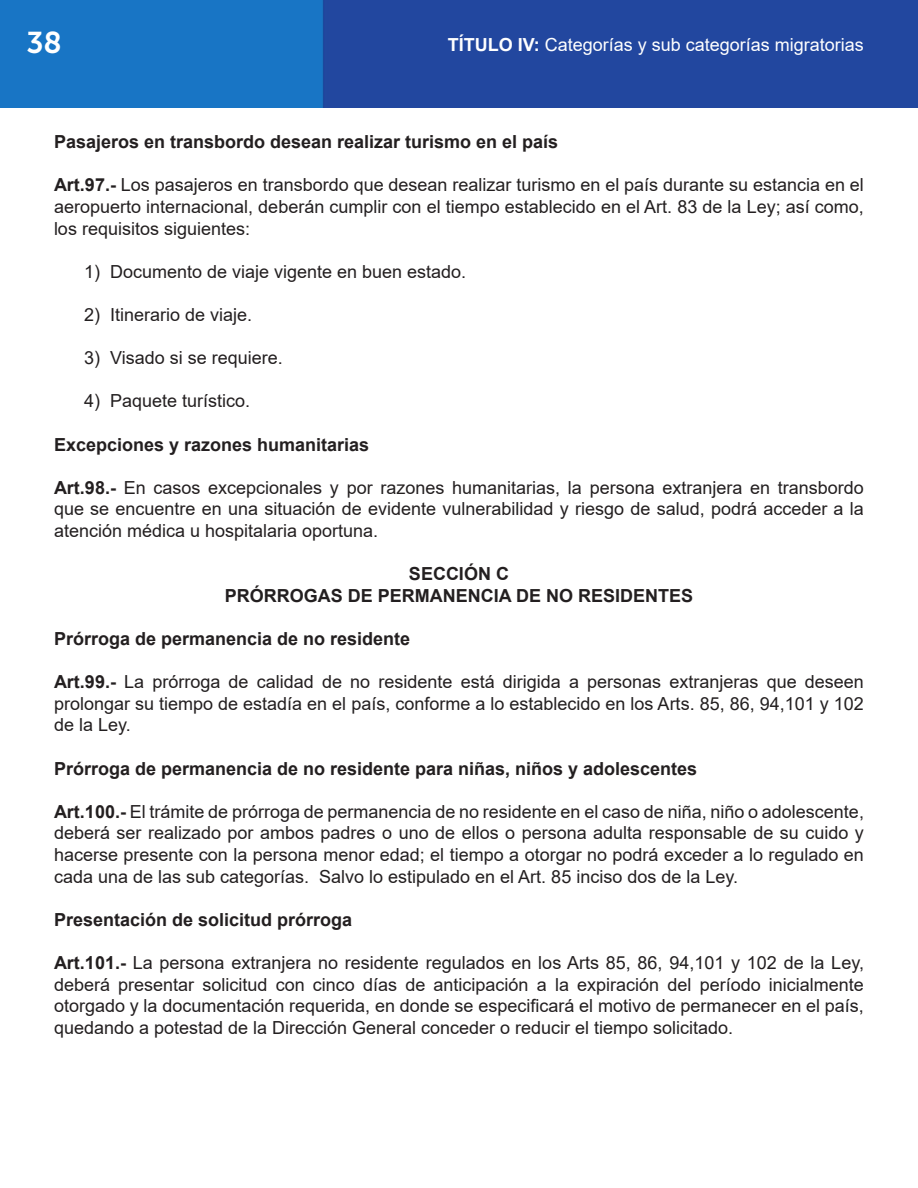
<style>
.page{position:relative;width:918px;height:1188px;background:#fff}
.page>*{position:absolute;margin:0;border:0;box-sizing:border-box;transform-origin:0 0}
.t1{font:30px "Museo Sans 700";color:#fff}
.t2{font:18px/21.6px "Arial";color:#231f20;text-align:justify}
.t3{font:700 18px "Arial";color:#231f20}
.t4{font:18px "Arial";color:#fff}
.s1{font-weight:700}
</style>
<div class="page">
<img style="left:0;top:0;width:918px;height:108px">
<h1 class="t1" style="left:26px;top:26px;width:37px">38</h1>
<p class="t4" style="left:448px;top:32px;width:418px"><span class="s1">TÍTULO IV:</span> Categorías y sub categorías migratorias</p>
<p class="t3" style="left:54px;top:129px;width:506px">Pasajeros en transbordo desean realizar turismo en el país</p>
<p class="t2" style="left:54px;top:174px;width:811px"><span class="s1">Art.97.-</span> Los pasajeros en transbordo que desean realizar turismo en el país durante su estancia en el aeropuerto internacional, deberán cumplir con el tiempo establecido en el Art. 83 de la Ley; así como, los requisitos siguientes:</p>
<p class="t2" style="left:84px;top:260px;width:384px">1) Documento de viaje vigente en buen estado.</p>
<p class="t2" style="left:84px;top:304px;width:170px">2) Itinerario de viaje.</p>
<p class="t2" style="left:84px;top:347px;width:200px">3) Visado si se requiere.</p>
<p class="t2" style="left:84px;top:390px;width:168px">4) Paquete turístico.</p>
<p class="t3" style="left:54px;top:431px;width:317px">Excepciones y razones humanitarias</p>
<p class="t2" style="left:54px;top:476px;width:811px"><span class="s1">Art.98.-</span> En casos excepcionales y por razones humanitarias, la persona extranjera en transbordo que se encuentre en una situación de evidente vulnerabilidad y riesgo de salud, podrá acceder a la atención médica u hospitalaria oportuna.</p>
<p class="t3" style="left:409px;top:561px;width:102px">SECCIÓN C</p>
<p class="t3" style="left:225px;top:583px;width:470px">PRÓRROGAS DE PERMANENCIA DE NO RESIDENTES</p>
<p class="t3" style="left:54px;top:626px;width:358px">Prórroga de permanencia de no residente</p>
<p class="t2" style="left:54px;top:671px;width:811px"><span class="s1">Art.99.-</span> La prórroga de calidad de no residente está dirigida a personas extranjeras que deseen prolongar su tiempo de estadía en el país, conforme a lo establecido en los Arts. 85, 86, 94,101 y 102 de la Ley.</p>
<p class="t3" style="left:54px;top:755px;width:645px">Prórroga de permanencia de no residente para niñas, niños y adolescentes</p>
<p class="t2" style="left:54px;top:800px;width:812px"><span class="s1">Art.100.-</span> El trámite de prórroga de permanencia de no residente en el caso de niña, niño o adolescente, deberá ser realizado por ambos padres o uno de ellos o persona adulta responsable de su cuido y hacerse presente con la persona menor edad; el tiempo a otorgar no podrá exceder a lo regulado en cada una de las sub categorías. Salvo lo estipulado en el Art. 85 inciso dos de la Ley.</p>
<p class="t3" style="left:54px;top:907px;width:300px">Presentación de solicitud prórroga</p>
<p class="t2" style="left:54px;top:952px;width:812px"><span class="s1">Art.101.-</span> La persona extranjera no residente regulados en los Arts 85, 86, 94,101 y 102 de la Ley, deberá presentar solicitud con cinco días de anticipación a la expiración del período inicialmente otorgado y la documentación requerida, en donde se especificará el motivo de permanecer en el país, quedando a potestad de la Dirección General conceder o reducir el tiempo solicitado.</p>
</div>
